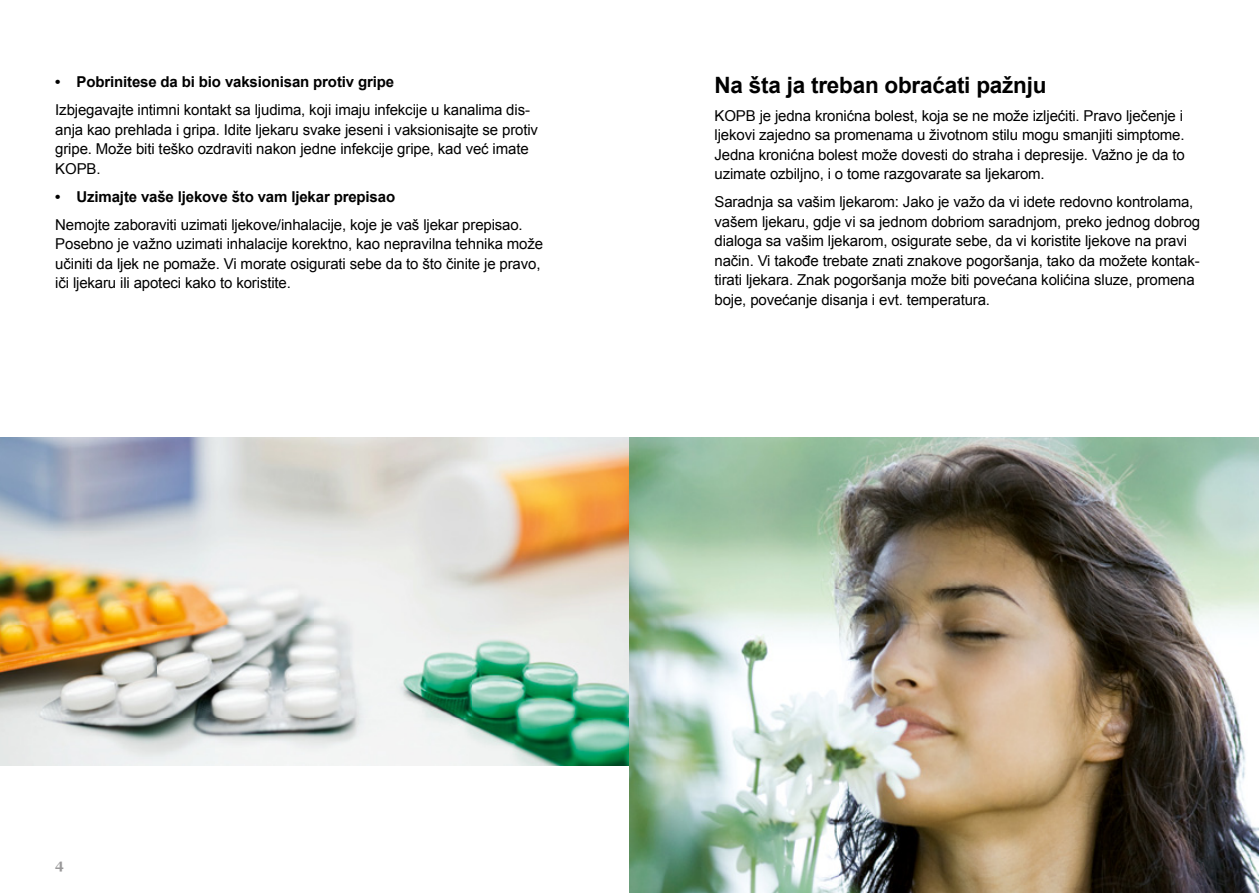
<style>
.page{position:relative;width:1259px;height:893px;background:#fff}
.page>*{position:absolute;margin:0;border:0;box-sizing:border-box;transform-origin:0 0}
.t1{font:700 22.5px "Arial";letter-spacing:-.01em;color:#000}
.t2{font:15px/19.5px "Arial";letter-spacing:-.01em;color:#000}
.t3{font:700 15px "Arial";letter-spacing:-.01em;color:#000}
.t4{font:700 13.5px "Georgia";color:#9a999a}
</style>
<div class="page">
<img style="left:0;top:438px;width:629px;height:327px">
<img style="left:629px;top:438px;width:630px;height:455px">
<svg style="left:1196px;top:862px;width:7px;height:10px"></svg>
<p class="t3" style="left:55px;top:72px;width:340px">• Pobrinitese da bi bio vaksionisan protiv gripe</p>
<p class="t2" style="left:55px;top:101px;width:484px">Izbjegavajte intimni kontakt sa ljudima, koji imaju infekcije u kanalima dis&shy;anja kao prehlada i gripa. Idite ljekaru svake jeseni i vaksionisajte se protiv gripe. Može biti teško ozdraviti nakon jedne infekcije gripe, kad već imate KOPB.</p>
<p class="t3" style="left:55px;top:187px;width:341px">• Uzimajte vaše ljekove što vam ljekar prepisao</p>
<p class="t2" style="left:55px;top:215px;width:489px">Nemojte zaboraviti uzimati ljekove/inhalacije, koje je vaš ljekar prepisao.<br>Posebno je važno uzimati inhalacije korektno, kao nepravilna tehnika može učiniti da ljek ne pomaže. Vi morate osigurati sebe da to što činite je pravo, iči ljekaru ili apoteci kako to koristite.</p>
<h1 class="t1" style="left:714px;top:70px;width:333px">Na šta ja treban obraćati pažnju</h1>
<p class="t2" style="left:714px;top:106px;width:472px;text-align:justify">KOPB je jedna kronićna bolest, koja se ne može izljećiti. Pravo lječenje i ljekovi zajedno sa promenama u životnom stilu mogu smanjiti simptome.<br>Jedna kronićna bolest može dovesti do straha i depresije. Važno je da to uzimate ozbiljno, i o tome razgovarate sa ljekarom.</p>
<p class="t2" style="left:714px;top:193px;width:487px">Saradnja sa vašim ljekarom: Jako je važo da vi idete redovno kontrolama, vašem ljekaru, gdje vi sa jednom dobriom saradnjom, preko jednog dobrog dialoga sa vašim ljekarom, osigurate sebe, da vi koristite ljekove na pravi način. Vi takođe trebate znati znakove pogoršanja, tako da možete kontak&shy;tirati ljekara. Znak pogoršanja može biti povećana kolićina sluze, promena boje, povećanje disanja i evt. temperatura.</p>
<p class="t4" style="left:55px;top:856px;width:10px">4</p>
</div>
